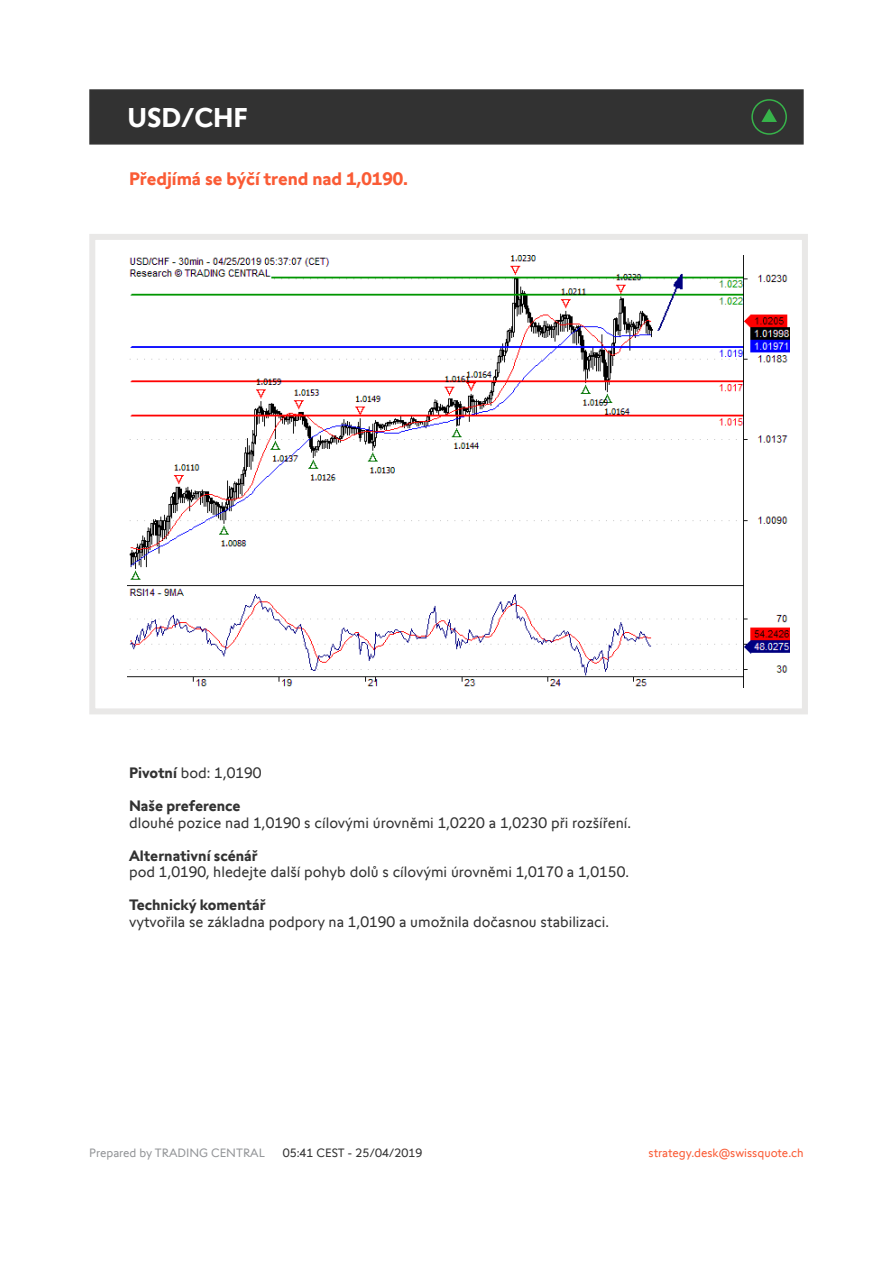
<style>
.page{position:relative;width:893px;height:1263px;background:#fff}
.page>*{position:absolute;margin:0;border:0;box-sizing:border-box;transform-origin:0 0}
.t1{font:700 27px "Swissquote CT";color:#fff}
.t2{font:700 18px "Swissquote CT";color:#fa5b35}
.t3{font:15px "Swissquote CT";color:#323232}
.t4{font:700 15px "Swissquote CT";color:#323232}
.t5{font:12px "Swissquote CT";color:#fa5b35}
.t6{font:12px "Swissquote CT";color:#939598}
.t7{font:12px "Swissquote CT";color:#323232}
.s1{font-weight:700}
</style>
<div class="page">
<div style="left:89px;top:234px;width:719px;height:480px;border:6px solid #e9e8e7"></div>
<div style="left:89px;top:89px;width:715px;height:56px;background:#323232;border:2px solid #323232"></div>
<img style="left:128px;top:255px;width:661px;height:432px">
<svg style="left:751px;top:99px;width:36px;height:36px"></svg>
<h1 class="t1" style="left:128px;top:101px;width:122px">USD/CHF</h1>
<p class="t2" style="left:129px;top:168px;width:281px">Předjímá se býčí trend nad 1,0190.</p>
<p class="t3" style="left:129px;top:764px;width:134px"><span class="s1">Pivotní</span> bod: 1,0190</p>
<p class="t4" style="left:129px;top:797px;width:113px">Naše preference</p>
<p class="t3" style="left:129px;top:814px;width:503px">dlouhé pozice nad 1,0190 s cílovými úrovněmi 1,0220 a 1,0230 při rozšíření.</p>
<p class="t4" style="left:129px;top:846px;width:130px">Alternativní scénář</p>
<p class="t3" style="left:129px;top:863px;width:501px">pod 1,0190, hledejte další pohyb dolů s cílovými úrovněmi 1,0170 a 1,0150.</p>
<p class="t4" style="left:129px;top:896px;width:138px">Technický komentář</p>
<p class="t3" style="left:129px;top:913px;width:481px">vytvořila se základna podpory na 1,0190 a umožnila dočasnou stabilizaci.</p>
<p class="t6" style="left:89px;top:1145px;width:177px">Prepared by TRADING CENTRAL</p>
<p class="t7" style="left:283px;top:1145px;width:141px">05:41 CEST - 25/04/2019</p>
<p class="t5" style="left:649px;top:1145px;width:157px">strategy.desk@swissquote.ch</p>
</div>
